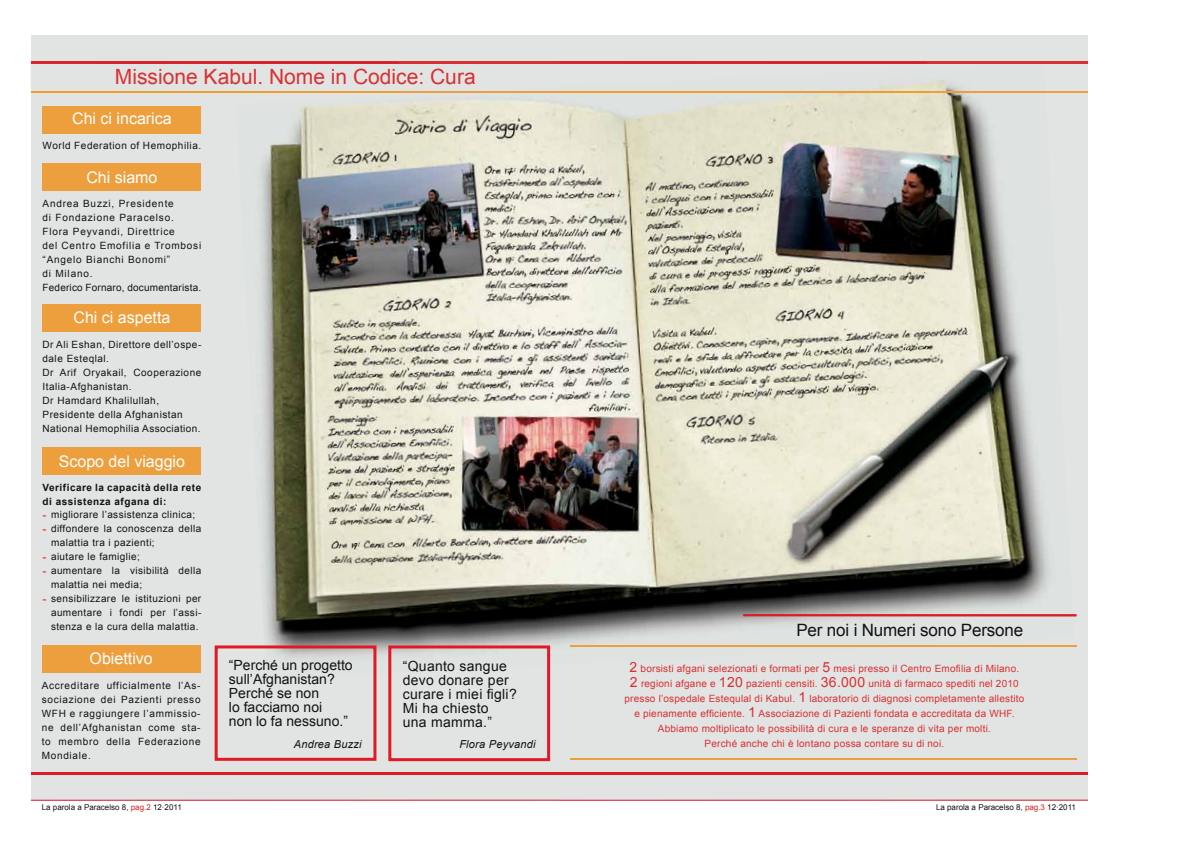
<style>
.page{position:relative;width:1191px;height:842px;background:#fff}
.page>*{position:absolute;margin:0;border:0;box-sizing:border-box;transform-origin:0 0}
.t1{font:21px "Arial";color:#d93031}
.t2{font:17px "Arial";letter-spacing:-.01em;color:#121212}
.t3{font:16px "Arial";color:#fff}
.t4{font:14px/14px "Arial";color:#121212}
.t5{font:14px/14px "Arial";letter-spacing:.02em;color:#121212}
.t6{font:12px/14px "Arial";color:#f00}
.t7{font:italic 11px "Arial";letter-spacing:.02em;color:#121212}
.t8{font:10px/14px "Arial";letter-spacing:.05em;color:#121212}
.t9{font:10px/15px "Arial";letter-spacing:.02em;color:#d93031;text-align:center}
.t10{font:10px/14px "Arial";letter-spacing:.08em;color:#121212}
.t11{font:700 10px/14px "Arial";letter-spacing:.05em;color:#121212}
.t12{font:8px "Arial";color:#121212}
.s1{font-size:14px}
.s2{color:#d81f27}
</style>
<div class="page">
<div style="left:559px;top:35px;width:528px;height:766px;background:#e2e4e4"></div>
<div style="left:31px;top:35px;width:528px;height:766px;background:#e2e4e4"></div>
<img style="left:236px;top:79px;width:838px;height:601px">
<div style="left:43px;top:106px;width:158px;height:27px;background:#ed9f3e"></div>
<hr style="left:31px;top:800px;width:528px;height:1px;background:#d81f27">
<hr style="left:31px;top:773px;width:528px;height:2px;background:#d81f27">
<div style="left:31px;top:64px;width:528px;height:23px;background:#e2e4e4"></div>
<hr style="left:31px;top:61px;width:528px;height:3px;background:#d93031">
<hr style="left:31px;top:61px;width:368px;height:3px;background:#d81f27">
<hr style="left:31px;top:91px;width:528px;height:1px;background:#ed9f3e">
<hr style="left:31px;top:91px;width:368px;height:1px;background:#ec9f2b">
<svg style="left:743px;top:614px;width:333px;height:2px"></svg>
<hr style="left:559px;top:61px;width:528px;height:3px;background:#d93031">
<hr style="left:559px;top:61px;width:368px;height:3px;background:#d81f27">
<hr style="left:559px;top:800px;width:529px;height:1px;background:#d81f27">
<hr style="left:559px;top:773px;width:528px;height:2px;background:#d81f27">
<hr style="left:570px;top:645px;width:506px;height:2px;background:#ed9f3e">
<hr style="left:570px;top:758px;width:506px;height:2px;background:#ed9f3e">
<div style="left:43px;top:163px;width:158px;height:27px;background:#ed9f3e"></div>
<div style="left:43px;top:304px;width:158px;height:28px;background:#ed9f3e"></div>
<div style="left:43px;top:447px;width:158px;height:28px;background:#ed9f3e"></div>
<div style="left:42px;top:645px;width:159px;height:28px;background:#ed9f3e"></div>
<div style="left:215px;top:645px;width:161px;height:116px;border:3px solid #e11926"></div>
<div style="left:388px;top:645px;width:162px;height:116px;border:3px solid #e11926"></div>
<hr style="left:559px;top:91px;width:528px;height:1px;background:#ed9f3e">
<hr style="left:559px;top:91px;width:368px;height:1px;background:#ec9f2b">
<h1 class="t1" style="left:115px;top:63px;width:362px">Missione Kabul. Nome in Codice: Cura</h1>
<h3 class="t3" style="left:72px;top:108px;width:101px">Chi ci incarica</h3>
<p class="t8" style="left:43px;top:138px;width:160px">World Federation of Hemophilia.</p>
<h3 class="t3" style="left:86px;top:167px;width:73px">Chi siamo</h3>
<p class="t10" style="left:43px;top:196px;width:160px">Andrea Buzzi, Presidente<br>di Fondazione Paracelso.<br>Flora Peyvandi, Direttrice<br>del Centro Emofilia e Trombosi “Angelo Bianchi Bonomi”<br>di Milano.<br>Federico Fornaro, documentarista.</p>
<h3 class="t3" style="left:73px;top:307px;width:98px">Chi ci aspetta</h3>
<p class="t8" style="left:43px;top:337px;width:160px">Dr Ali Eshan, Direttore dell’ospe&shy;dale Esteqlal.<br>Dr Arif Oryakail, Cooperazione<br>Italia-Afghanistan.<br>Dr Hamdard Khalilullah,<br>Presidente della Afghanistan<br>National Hemophilia Association.</p>
<h3 class="t3" style="left:59px;top:450px;width:128px">Scopo del viaggio</h3>
<p class="t11" style="left:43px;top:480px;width:160px">Verificare la capacità della rete di assistenza afgana di:</p>
<p class="t6" style="left:43px;top:508px;width:5px">- -</p>
<p class="t6" style="left:43px;top:550px;width:5px">- -</p>
<p class="t6" style="left:43px;top:592px;width:5px">-</p>
<p class="t8" style="left:51px;top:508px;width:152px">migliorare l’assistenza clinica; diffondere la conoscenza della malattia tra i pazienti;<br>aiutare le famiglie;<br>aumentare la visibilità della malattia nei media; sensibilizzare le istituzioni per aumentare i fondi per l’assi&shy;stenza e la cura della malattia.</p>
<h3 class="t3" style="left:90px;top:648px;width:65px">Obiettivo</h3>
<p class="t8" style="left:42px;top:679px;width:160px;text-align:justify">Accreditare ufficialmente l’As&shy;sociazione dei Pazienti presso WFH e raggiungere l’ammissio&shy;ne dell’Afghanistan come sta&shy;to membro della Federazione Mondiale.</p>
<h3 class="t4" style="left:229px;top:658px;width:125px">“Perché un progetto sull’Afghanistan?<br>Perché se non<br>lo facciamo noi<br>non lo fa nessuno.”</h3>
<p class="t7" style="left:294px;top:736px;width:69px">Andrea Buzzi</p>
<h3 class="t5" style="left:403px;top:659px;width:115px">“Quanto sangue devo donare per curare i miei figli?<br>Mi ha chiesto<br>una mamma.”</h3>
<p class="t7" style="left:459px;top:737px;width:78px">Flora Peyvandi</p>
<h2 class="t2" style="left:796px;top:619px;width:228px">Per noi i Numeri sono Persone</h2>
<p class="t9" style="left:624px;top:661px;width:401px"><span class="s1">2</span> borsisti afgani selezionati e formati per <span class="s1">5</span> mesi presso il Centro Emofilia di Milano.<br><span class="s1">2</span> regioni afgane e <span class="s1">120</span> pazienti censiti. <span class="s1">36.000</span> unità di farmaco spediti nel 2010 presso l’ospedale Estequlal di Kabul. <span class="s1">1</span> laboratorio di diagnosi completamente allestito e pienamente efficiente. <span class="s1">1</span> Associazione di Pazienti fondata e accreditata da WHF.<br>Abbiamo moltiplicato le possibilità di cura e le speranze di vita per molti.<br>Perché anche chi è lontano possa contare su di noi.</p>
<p class="t12" style="left:42px;top:802px;width:141px">La parola a Paracelso 8, <span class="s2">pag.2</span> 12·2011</p>
<p class="t12" style="left:936px;top:802px;width:141px">La parola a Paracelso 8, <span class="s2">pag.3</span> 12·2011</p>
</div>
